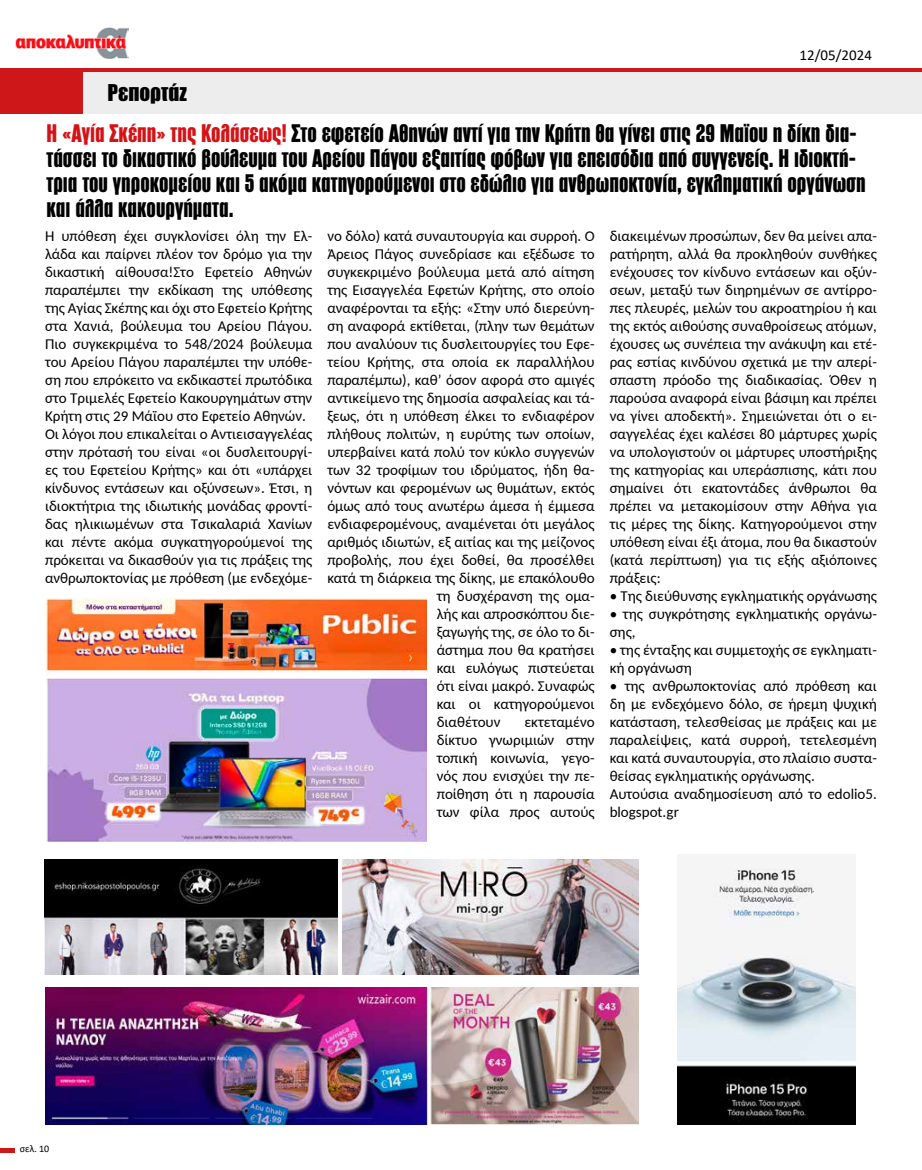
<style>
.page{position:relative;width:922px;height:1170px;background:#fff}
.page>*{position:absolute;margin:0;border:0;box-sizing:border-box;transform-origin:0 0}
.t1{font:800 23.75px/25px "PF Fusion Sans";color:#000}
.t2{font:900 22.5px "PF Fusion Sans";color:#000}
.t3{font:15px/18px "Carlito";color:#000}
.t4{font:15px "Calibri";color:#000}
.t5{font:10px "Calibri";color:#000}
.s1{color:#d51317}
</style>
<div class="page">
<div style="left:0;top:72px;width:921px;height:41px;background:#ededed"></div>
<hr style="left:0;top:68px;width:921px;height:3px;background:#cd1719">
<img style="left:15px;top:27px;width:114px;height:32px">
<svg style="left:0;top:1148px;width:15px;height:3px"></svg>
<div style="left:0;top:72px;width:83px;height:41px;background:#cd1719"></div>
<img style="left:342px;top:859px;width:296px;height:115px">
<img style="left:45px;top:859px;width:292px;height:115px">
<img style="left:45px;top:987px;width:593px;height:137px">
<img style="left:677px;top:868px;width:178px;height:256px">
<img style="left:46px;top:598px;width:380px;height:243px">
<p class="t4" style="left:799px;top:44px;width:74px">12/05/2024</p>
<h2 class="t2" style="left:108px;top:79px;width:81px">Ρεπορτάζ</h2>
<p class="t1" style="left:46px;top:121px;width:820px"><span class="s1">Η «Αγία Σκέπη» της Κολάσεως!</span> Στο εφετείο Αθηνών αντί για την Κρήτη θα γίνει στις 29 Μαϊου η δίκη δια&shy;τάσσει το δικαστικό βούλευμα του Αρείου Πάγου εξαιτίας φόβων για επεισόδια από συγγενείς. Η ιδιοκτή&shy;τρια του γηροκομείου και 5 ακόμα κατηγορούμενοι στο εδώλιο για ανθρωποκτονία, εγκληματική οργάνωση και άλλα κακουργήματα.</p>
<p class="t3" style="left:45px;top:226px;width:269px">Η υπόθεση έχει συγκλονίσει όλη την Ελ&shy;λάδα και παίρνει πλέον τον δρόμο για την δικαστική αίθουσα!Στο Εφετείο Αθηνών παραπέμπει την εκδίκαση της υπόθεσης της Αγίας Σκέπης και όχι στο Εφετείο Κρήτης στα Χανιά, βούλευμα του Αρείου Πάγου.<br>Πιο συγκεκριμένα το 548/2024 βούλευμα του Αρείου Πάγου παραπέμπει την υπόθε&shy;ση που επρόκειτο να εκδικαστεί πρωτόδικα στο Τριμελές Εφετείο Κακουργημάτων στην Κρήτη στις 29 Μάϊου στο Εφετείο Αθηνών.<br>Οι λόγοι που επικαλείται ο Αντιεισαγγελέας στην πρότασή του είναι «οι δυσλειτουργί&shy;ες του Εφετείου Κρήτης» και ότι «υπάρχει κίνδυνος εντάσεων και οξύνσεων». Έτσι, η ιδιοκτήτρια της ιδιωτικής μονάδας φροντί&shy;δας ηλικιωμένων στα Τσικαλαριά Χανίων και πέντε ακόμα συγκατηγορούμενοί της πρόκειται να δικασθούν για τις πράξεις της ανθρωποκτονίας με πρόθεση (με ενδεχόμε-</p>
<p class="t3" style="left:327px;top:226px;width:269px">νο δόλο) κατά συναυτουργία και συρροή. Ο</p>
<p class="t3" style="left:609px;top:226px;width:269px;text-align:justify">διακειμένων προσώπων, δεν θα μείνει απα&shy;ρατήρητη, αλλά θα προκληθούν συνθήκες ενέχουσες τον κίνδυνο εντάσεων και οξύν&shy;σεων, μεταξύ των διηρημένων σε αντίρρο&shy;πες πλευρές, μελών του ακροατηρίου ή και της εκτός αιθούσης συναθροίσεως ατόμων, έχουσες ως συνέπεια την ανάκυψη και ετέ&shy;ρας εστίας κινδύνου σχετικά με την απερί&shy;σπαστη πρόοδο της διαδικασίας. Όθεν η παρούσα αναφορά είναι βάσιμη και πρέπει να γίνει αποδεκτή». Σημειώνεται ότι ο ει&shy;σαγγελέας έχει καλέσει 80 μάρτυρες χωρίς να υπολογιστούν οι μάρτυρες υποστήριξης της κατηγορίας και υπεράσπισης, κάτι που σημαίνει ότι εκατοντάδες άνθρωποι θα πρέπει να μετακομίσουν στην Αθήνα για τις μέρες της δίκης. Κατηγορούμενοι στην υπόθεση είναι έξι άτομα, που θα δικαστούν (κατά περίπτωση) για τις εξής αξιόποινες πράξεις:</p>
<p class="t3" style="left:609px;top:586px;width:269px">• Της διεύθυνσης εγκληματικής οργάνωσης</p>
<p class="t3" style="left:609px;top:604px;width:269px">• της συγκρότησης εγκληματικής οργάνω&shy;σης,</p>
<p class="t3" style="left:609px;top:640px;width:269px">• της ένταξης και συμμετοχής σε εγκληματι&shy;κή οργάνωση</p>
<p class="t3" style="left:609px;top:676px;width:269px">• της ανθρωποκτονίας από πρόθεση και δη με ενδεχόμενο δόλο, σε ήρεμη ψυχική κατάσταση, τελεσθείσας με πράξεις και με παραλείψεις, κατά συρροή, τετελεσμένη και κατά συναυτουργία, στο πλαίσιο συστα&shy;θείσας εγκληματικής οργάνωσης.<br>Αυτούσια αναδημοσίευση από το edolio5. blogspot.gr</p>
<p class="t3" style="left:327px;top:244px;width:269px">Άρειος Πάγος συνεδρίασε και εξέδωσε το</p>
<p class="t3" style="left:327px;top:262px;width:269px">συγκεκριμένο βούλευμα μετά από αίτηση</p>
<p class="t3" style="left:327px;top:280px;width:269px">της Εισαγγελέα Εφετών Κρήτης, στο οποίο</p>
<p class="t3" style="left:327px;top:298px;width:269px">αναφέρονται τα εξής: «Στην υπό διερεύνη-</p>
<p class="t3" style="left:327px;top:316px;width:269px">ση αναφορά εκτίθεται, (πλην των θεμάτων</p>
<p class="t3" style="left:327px;top:334px;width:269px">που αναλύουν τις δυσλειτουργίες του Εφε-</p>
<p class="t3" style="left:327px;top:352px;width:269px">τείου Κρήτης, στα οποία εκ παραλλήλου</p>
<p class="t3" style="left:327px;top:370px;width:269px">παραπέμπω), καθ’ όσον αφορά στο αμιγές</p>
<p class="t3" style="left:327px;top:388px;width:269px">αντικείμενο της δημοσία ασφαλείας και τά-</p>
<p class="t3" style="left:327px;top:406px;width:269px">ξεως, ότι η υπόθεση έλκει το ενδιαφέρον</p>
<p class="t3" style="left:327px;top:424px;width:269px">πλήθους πολιτών, η ευρύτης των οποίων,</p>
<p class="t3" style="left:327px;top:442px;width:269px">υπερβαίνει κατά πολύ τον κύκλο συγγενών</p>
<p class="t3" style="left:327px;top:460px;width:269px">των 32 τροφίμων του ιδρύματος, ήδη θα-</p>
<p class="t3" style="left:327px;top:478px;width:269px">νόντων και φερομένων ως θυμάτων, εκτός</p>
<p class="t3" style="left:327px;top:496px;width:269px">όμως από τους ανωτέρω άμεσα ή έμμεσα</p>
<p class="t3" style="left:327px;top:514px;width:269px">ενδιαφερομένους, αναμένεται ότι μεγάλος</p>
<p class="t3" style="left:327px;top:532px;width:269px">αριθμός ιδιωτών, εξ αιτίας και της μείζονος</p>
<p class="t3" style="left:327px;top:550px;width:269px">προβολής, που έχει δοθεί, θα προσέλθει</p>
<p class="t3" style="left:327px;top:568px;width:269px">κατά τη διάρκεια της δίκης, με επακόλουθο</p>
<p class="t3" style="left:436px;top:586px;width:159px">τη δυσχέρανση της ομα-</p>
<p class="t3" style="left:436px;top:604px;width:159px">λής και απροσκόπτου διε-</p>
<p class="t3" style="left:436px;top:622px;width:159px">ξαγωγής της, σε όλο το δι-</p>
<p class="t3" style="left:436px;top:640px;width:159px">άστημα που θα κρατήσει</p>
<p class="t3" style="left:436px;top:658px;width:159px">και ευλόγως πιστεύεται</p>
<p class="t3" style="left:436px;top:676px;width:159px">ότι είναι μακρό. Συναφώς</p>
<p class="t3" style="left:436px;top:694px;width:159px">και οι κατηγορούμενοι</p>
<p class="t3" style="left:436px;top:712px;width:65px">διαθέτουν</p>
<p class="t3" style="left:436px;top:712px;width:159px;text-align:justify;text-indent:88px">εκτεταμένο δίκτυο γνωριμιών στην τοπική κοινωνία, γεγο&shy;νός που ενισχύει την πε&shy;ποίθηση ότι η παρουσία των φίλα προς αυτούς</p>
<p class="t5" style="left:20px;top:1141px;width:31px">σελ. 10</p>
</div>
